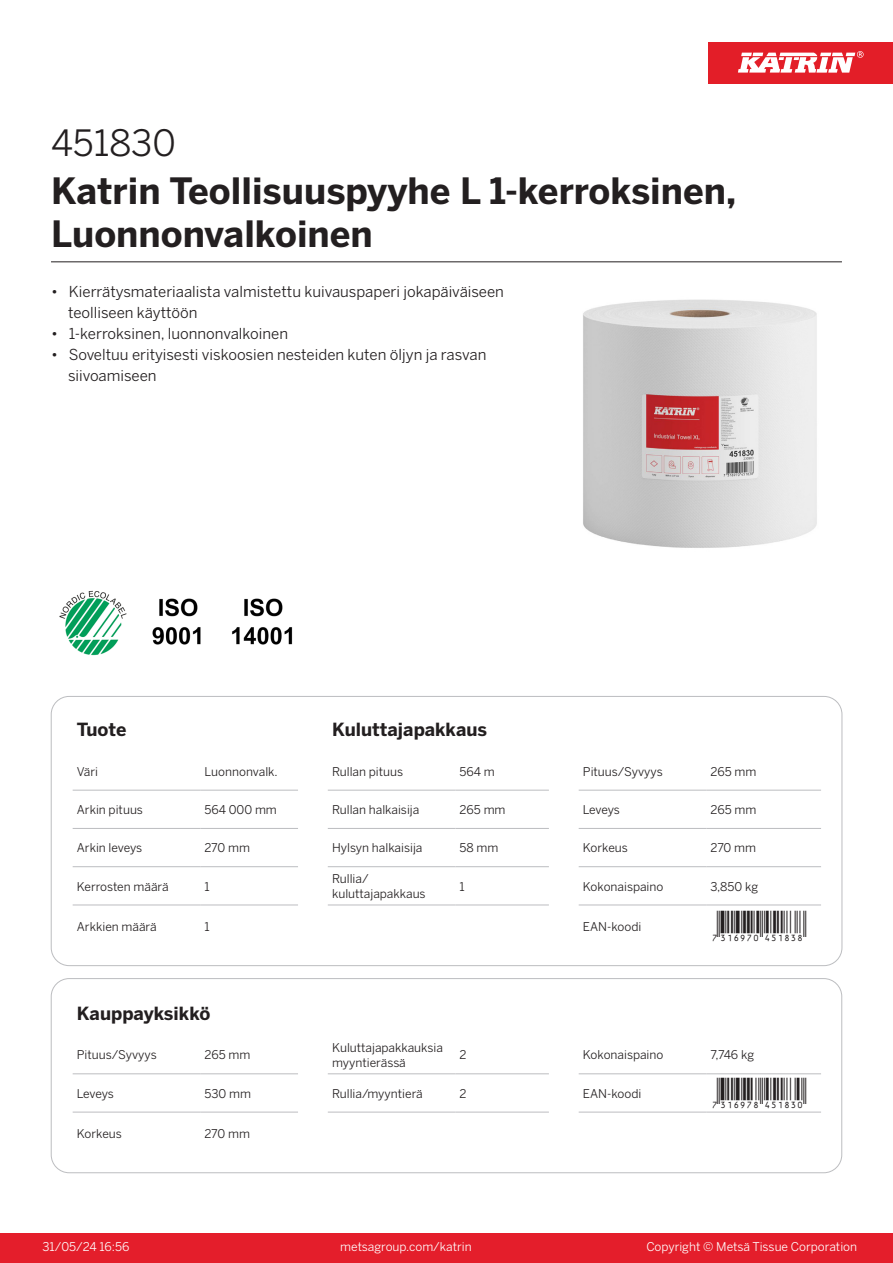
<style>
.page{position:relative;width:893px;height:1263px;background:#fff}
.page>*{position:absolute;margin:0;border:0;box-sizing:border-box;transform-origin:0 0}
.Product_Name{font:700 36px/43.2px "Benton Sans";color:#231f20}
.External_material_co{font:36px "Benton Sans";color:#231f20}
.T_EAN{font:30px "Viisas EAN Matala";color:#231f20}
.T_TableHeader{font:700 18px "Benton Sans";color:#231f20}
.MarketingBullets{font:15px/21px "Benton Sans";color:#231f20}
.T_TableBody{font:12px/14.4px "Benton Sans";color:#231f20}
.t1{font:12px "Benton Sans";color:#fff}
</style>
<div class="page">
<div style="left:0;top:1233px;width:893px;height:30px;background:#e41e2b"></div>
<div style="left:708px;top:43px;width:185px;height:41px;background:#e31e28"></div>
<svg style="left:738px;top:51px;width:126px;height:22px"></svg>
<hr style="left:73px;top:790px;width:127px;height:1px;background:#bcbdc0">
<hr style="left:200px;top:790px;width:98px;height:1px;background:#bcbdc0">
<hr style="left:328px;top:790px;width:127px;height:1px;background:#bcbdc0">
<hr style="left:455px;top:790px;width:94px;height:1px;background:#bcbdc0">
<hr style="left:579px;top:790px;width:127px;height:1px;background:#bcbdc0">
<hr style="left:706px;top:790px;width:115px;height:1px;background:#bcbdc0">
<hr style="left:73px;top:828px;width:127px;height:1px;background:#bcbdc0">
<hr style="left:200px;top:828px;width:98px;height:1px;background:#bcbdc0">
<hr style="left:328px;top:828px;width:127px;height:1px;background:#bcbdc0">
<hr style="left:455px;top:828px;width:94px;height:1px;background:#bcbdc0">
<hr style="left:579px;top:828px;width:127px;height:1px;background:#bcbdc0">
<hr style="left:706px;top:828px;width:115px;height:1px;background:#bcbdc0">
<hr style="left:73px;top:866px;width:127px;height:1px;background:#bcbdc0">
<hr style="left:200px;top:866px;width:98px;height:1px;background:#bcbdc0">
<hr style="left:328px;top:866px;width:127px;height:1px;background:#bcbdc0">
<hr style="left:455px;top:866px;width:94px;height:1px;background:#bcbdc0">
<hr style="left:579px;top:866px;width:127px;height:1px;background:#bcbdc0">
<hr style="left:706px;top:866px;width:115px;height:1px;background:#bcbdc0">
<hr style="left:73px;top:905px;width:127px;height:1px;background:#bcbdc0">
<hr style="left:200px;top:905px;width:98px;height:1px;background:#bcbdc0">
<hr style="left:328px;top:905px;width:127px;height:1px;background:#bcbdc0">
<hr style="left:455px;top:905px;width:94px;height:1px;background:#bcbdc0">
<hr style="left:579px;top:905px;width:127px;height:1px;background:#bcbdc0">
<hr style="left:706px;top:905px;width:115px;height:1px;background:#bcbdc0">
<hr style="left:73px;top:1073px;width:127px;height:1px;background:#bcbdc0">
<hr style="left:200px;top:1073px;width:98px;height:1px;background:#bcbdc0">
<hr style="left:328px;top:1073px;width:127px;height:1px;background:#bcbdc0">
<hr style="left:455px;top:1073px;width:94px;height:1px;background:#bcbdc0">
<hr style="left:579px;top:1073px;width:127px;height:1px;background:#bcbdc0">
<hr style="left:706px;top:1073px;width:115px;height:1px;background:#bcbdc0">
<hr style="left:73px;top:1112px;width:127px;height:1px;background:#bcbdc0">
<hr style="left:200px;top:1112px;width:98px;height:1px;background:#bcbdc0">
<hr style="left:328px;top:1112px;width:127px;height:1px;background:#bcbdc0">
<hr style="left:455px;top:1112px;width:94px;height:1px;background:#bcbdc0">
<hr style="left:579px;top:1112px;width:127px;height:1px;background:#bcbdc0">
<hr style="left:706px;top:1112px;width:115px;height:1px;background:#bcbdc0">
<div style="left:51px;top:978px;width:791px;height:195px;border:1px solid #bcbdc0;border-radius:18px"></div>
<img style="left:583px;top:299px;width:234px;height:249px">
<img style="left:59px;top:590px;width:68px;height:66px">
<img style="left:152px;top:598px;width:49px;height:47px">
<img style="left:232px;top:598px;width:61px;height:47px">
<hr style="left:51px;top:261px;width:791px;height:1px;background:#231f20">
<p class="External_material_co" style="left:51px;top:121px;width:126px">451830</p>
<p class="Product_Name" style="left:51px;top:170px;width:687px">Katrin Teollisuuspyyhe L 1-kerroksinen,<br>Luonnonvalkoinen</p>
<p class="MarketingBullets" style="left:68px;top:281px;width:437px;text-indent:-17px">• Kierrätysmateriaalista valmistettu kuivauspaperi jokapäiväiseen teolliseen käyttöön</p>
<p class="MarketingBullets" style="left:51px;top:323px;width:239px">• 1-kerroksinen, luonnonvalkoinen</p>
<p class="MarketingBullets" style="left:68px;top:344px;width:420px;text-indent:-17px">• Soveltuu erityisesti viskoosien nesteiden kuten öljyn ja rasvan siivoamiseen</p>
<p class="T_TableHeader" style="left:77px;top:718px;width:51px">Tuote</p>
<p class="T_TableHeader" style="left:332px;top:718px;width:157px">Kuluttajapakkaus</p>
<p class="T_TableBody" style="left:77px;top:764px;width:23px">Väri</p>
<p class="T_TableBody" style="left:204px;top:764px;width:75px">Luonnonvalk.</p>
<p class="T_TableBody" style="left:332px;top:764px;width:73px">Rullan pituus</p>
<p class="T_TableBody" style="left:460px;top:764px;width:37px">564 m</p>
<p class="T_TableBody" style="left:583px;top:764px;width:81px">Pituus/Syvyys</p>
<p class="T_TableBody" style="left:710px;top:764px;width:47px">265 mm</p>
<p class="T_TableBody" style="left:77px;top:802px;width:68px">Arkin pituus</p>
<p class="T_TableBody" style="left:204px;top:802px;width:74px">564 000 mm</p>
<p class="T_TableBody" style="left:332px;top:802px;width:89px">Rullan halkaisija</p>
<p class="T_TableBody" style="left:460px;top:802px;width:47px">265 mm</p>
<p class="T_TableBody" style="left:583px;top:802px;width:39px">Leveys</p>
<p class="T_TableBody" style="left:710px;top:802px;width:47px">265 mm</p>
<p class="T_TableBody" style="left:77px;top:841px;width:67px">Arkin leveys</p>
<p class="T_TableBody" style="left:204px;top:841px;width:47px">270 mm</p>
<p class="T_TableBody" style="left:332px;top:841px;width:92px">Hylsyn halkaisija</p>
<p class="T_TableBody" style="left:460px;top:841px;width:40px">58 mm</p>
<p class="T_TableBody" style="left:583px;top:841px;width:47px">Korkeus</p>
<p class="T_TableBody" style="left:710px;top:841px;width:47px">270 mm</p>
<p class="T_TableBody" style="left:77px;top:879px;width:93px">Kerrosten määrä</p>
<p class="T_TableBody" style="left:204px;top:879px;width:7px">1</p>
<p class="T_TableBody" style="left:332px;top:872px;width:38px">Rullia/</p>
<p class="T_TableBody" style="left:332px;top:886px;width:95px">kuluttajapakkaus</p>
<p class="T_TableBody" style="left:460px;top:879px;width:7px">1</p>
<p class="T_TableBody" style="left:583px;top:879px;width:82px">Kokonaispaino</p>
<p class="T_TableBody" style="left:710px;top:879px;width:49px">3,850 kg</p>
<p class="T_TableBody" style="left:77px;top:919px;width:81px">Arkkien määrä</p>
<p class="T_TableBody" style="left:204px;top:919px;width:7px">1</p>
<p class="T_TableBody" style="left:583px;top:919px;width:60px">EAN-koodi</p>
<p class="T_EAN" style="left:710px;top:911px;width:97px">*7316970451838*</p>
<p class="T_TableHeader" style="left:77px;top:1002px;width:135px">Kauppayksikkö</p>
<p class="T_TableBody" style="left:77px;top:1048px;width:81px">Pituus/Syvyys</p>
<p class="T_TableBody" style="left:204px;top:1048px;width:47px">265 mm</p>
<p class="T_TableBody" style="left:332px;top:1041px;width:112px">Kuluttajapakkauksia myyntierässä</p>
<p class="T_TableBody" style="left:460px;top:1048px;width:9px">2</p>
<p class="T_TableBody" style="left:583px;top:1048px;width:82px">Kokonaispaino</p>
<p class="T_TableBody" style="left:710px;top:1048px;width:45px">7,746 kg</p>
<p class="T_TableBody" style="left:77px;top:1086px;width:39px">Leveys</p>
<p class="T_TableBody" style="left:204px;top:1086px;width:48px">530 mm</p>
<p class="T_TableBody" style="left:332px;top:1086px;width:92px">Rullia/myyntierä</p>
<p class="T_TableBody" style="left:460px;top:1086px;width:9px">2</p>
<p class="T_TableBody" style="left:583px;top:1086px;width:60px">EAN-koodi</p>
<p class="T_EAN" style="left:710px;top:1077px;width:97px">*7316978451830*</p>
<p class="T_TableBody" style="left:77px;top:1126px;width:47px">Korkeus</p>
<p class="T_TableBody" style="left:204px;top:1126px;width:47px">270 mm</p>
<p class="t1" style="left:43px;top:1239px;width:89px">31/05/24 16:56</p>
<p class="t1" style="left:340px;top:1239px;width:133px">metsagroup.com/katrin</p>
<p class="t1" style="left:646px;top:1239px;width:212px">Copyright © Metsä Tissue Corporation</p>
</div>
